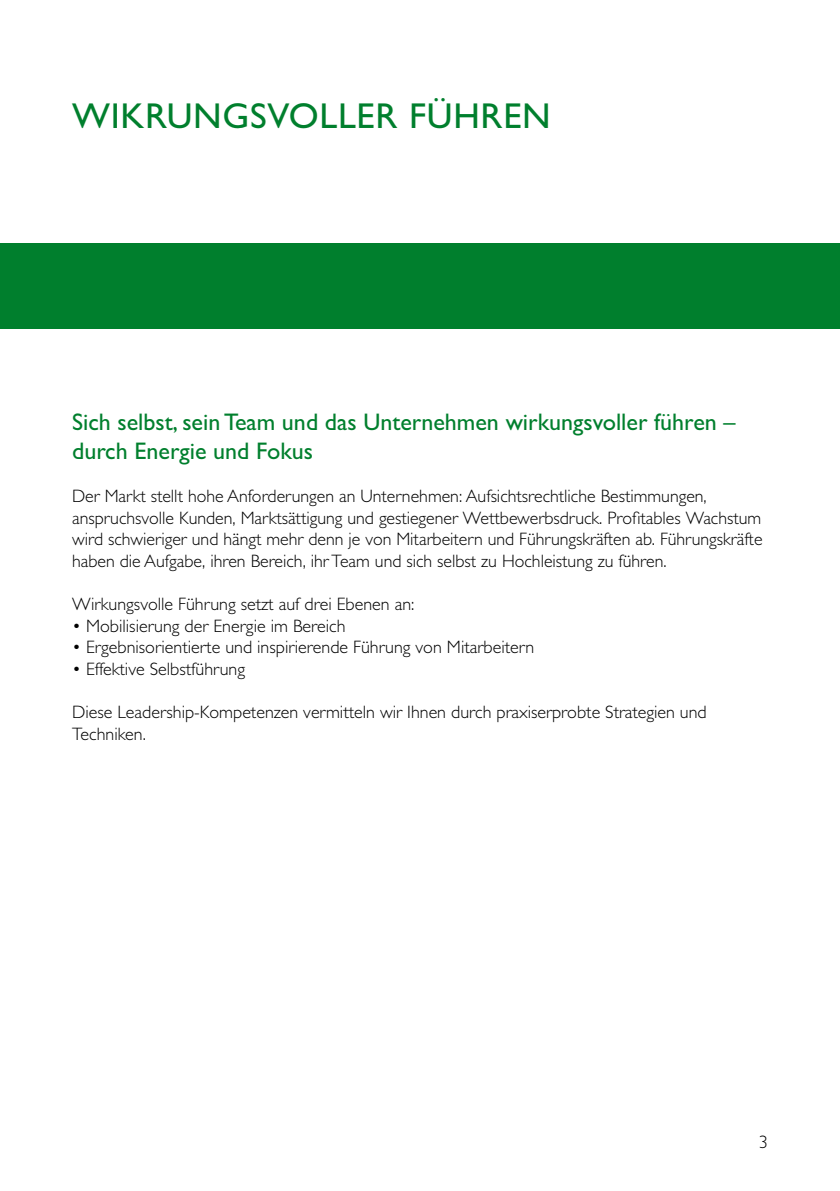
<style>
.page{position:relative;width:840px;height:1191px;background:#fff}
.page>*{position:absolute;margin:0;border:0;box-sizing:border-box;transform-origin:0 0}
.Top_Green_Titles{font:36px "Gill Alt One";letter-spacing:.02em;color:#007f2d}
.Basic_Black{font:24px/28.8px "Gill Alt One";color:#007f2d}
.Basic_Black-2{font:300 18px/21.6px "Gill Alt One";color:#000}
</style>
<div class="page">
<div style="left:0;top:244px;width:839px;height:85px;background:#007f2d"></div>
<p class="Top_Green_Titles" style="left:72px;top:95px;width:480px">WIKRUNGSVOLLER FÜHREN</p>
<p class="Basic_Black" style="left:72px;top:407px;width:664px">Sich selbst, sein Team und das Unternehmen wirkungsvoller führen – durch Energie und Fokus</p>
<p class="Basic_Black-2" style="left:72px;top:485px;width:691px">Der Markt stellt hohe Anforderungen an Unternehmen: Aufsichtsrechtliche Bestimmungen, anspruchsvolle Kunden, Marktsättigung und gestiegener Wettbewerbsdruck. Profitables Wachstum wird schwieriger und hängt mehr denn je von Mitarbeitern und Führungskräften ab. Führungskräfte haben die Aufgabe, ihren Bereich, ihr Team und sich selbst zu Hochleistung zu führen.</p>
<p class="Basic_Black-2" style="left:72px;top:593px;width:344px">Wirkungsvolle Führung setzt auf drei Ebenen an:</p>
<p class="Basic_Black-2" style="left:72px;top:615px;width:275px">• Mobilisierung der Energie im Bereich</p>
<p class="Basic_Black-2" style="left:72px;top:636px;width:463px">• Ergebnisorientierte und inspirierende Führung von Mitarbeitern</p>
<p class="Basic_Black-2" style="left:72px;top:658px;width:174px">• Effektive Selbstführung</p>
<p class="Basic_Black-2" style="left:72px;top:701px;width:636px">Diese Leadership-Kompetenzen vermitteln wir Ihnen durch praxiserprobte Strategien und<br>Techniken.</p>
<p class="Basic_Black-2" style="left:758px;top:1130px;width:10px">3</p>
</div>
